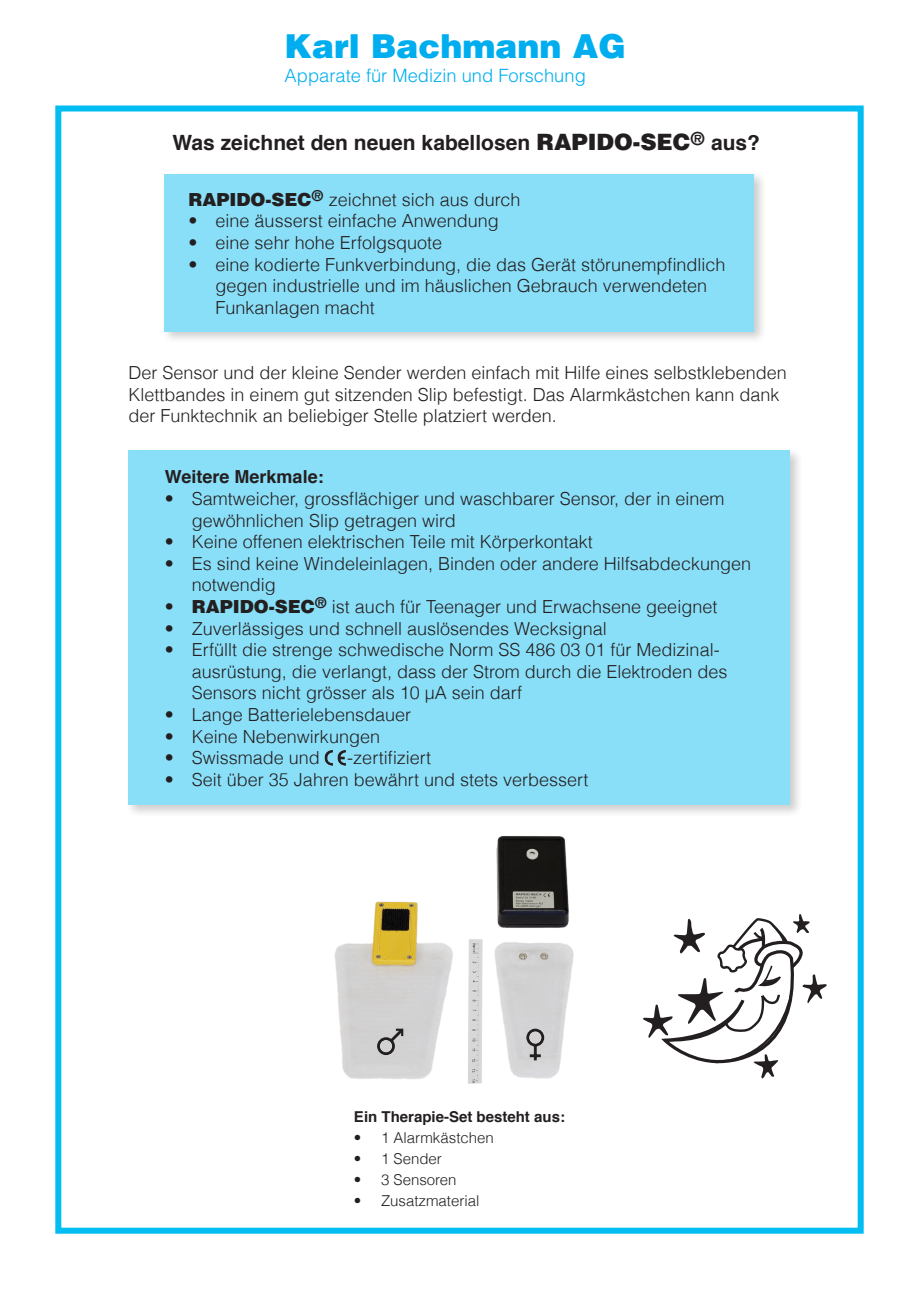
<style>
.page{position:relative;width:919px;height:1289px;background:#fff}
.page>*{position:absolute;margin:0;border:0;box-sizing:border-box;transform-origin:0 0}
.t1{font:900 33px "Helvetica LT";color:#00aeef}
.t2{font:700 21px "Helvetica";color:#231f20}
.t3{font:300 18.3px "Helvetica LT";color:#00aeef}
.t4{font:300 18px/21.6px "Helvetica";color:#231f20}
.t5{font:700 18px "Helvetica";color:#231f20}
.t6{font:300 15px "Helvetica";color:#231f20}
.t7{font:700 15px "Helvetica";color:#231f20}
.s1{font-family:"Helvetica LT Std";font-weight:900;font-size:22.5px}
.s2{font-family:"Helvetica LT Std";font-weight:900}
</style>
<div class="page">
<div style="left:55px;top:105px;width:808px;height:1128px;border:6px solid #01bdf2"></div>
<div style="left:161px;top:171px;width:605px;height:173px;background:#231f20;opacity:.45"></div>
<div style="left:165px;top:174px;width:589px;height:158px;background:#8adff8"></div>
<div style="left:125px;top:447px;width:678px;height:371px;background:#231f20;opacity:.45"></div>
<div style="left:128px;top:450px;width:662px;height:355px;background:#8adff8"></div>
<img style="left:325px;top:750px;width:21px;height:16px">
<svg style="left:643px;top:914px;width:183px;height:164px"></svg>
<img style="left:334px;top:836px;width:240px;height:248px">
<svg style="left:378px;top:1038px;width:15px;height:15px"></svg>
<div style="left:377px;top:1037px;width:18px;height:18px;border:3px solid #231f20;border-radius:50%"></div>
<svg style="left:386px;top:1027px;width:19px;height:18px"></svg>
<svg style="left:528px;top:1030px;width:14px;height:15px"></svg>
<div style="left:526px;top:1028px;width:18px;height:18px;border:3px solid #231f20;border-radius:50%"></div>
<svg style="left:529px;top:1045px;width:12px;height:15px"></svg>
<p class="t1" style="left:284px;top:25px;width:343px">Karl Bachmann AG</p>
<p class="t3" style="left:284px;top:64px;width:303px">Apparate für Medizin und Forschung</p>
<p class="t2" style="left:172px;top:126px;width:589px">Was zeichnet den neuen kabellosen <span class="s1">RAPIDO-SEC</span><sup>®</sup> aus?</p>
<p class="t4" style="left:188px;top:188px;width:333px"><span class="s2">RAPIDO-SEC</span><sup>®</sup> zeichnet sich aus durch</p>
<p class="t4" style="left:188px;top:210px;width:312px">• eine äusserst einfache Anwendung</p>
<p class="t4" style="left:188px;top:232px;width:255px">• eine sehr hohe Erfolgsquote</p>
<p class="t4" style="left:215px;top:253px;width:511px;text-indent:-27px">• eine kodierte Funkverbindung, die das Gerät störunempfindlich gegen industrielle und im häuslichen Gebrauch verwendeten<br>Funkanlagen macht</p>
<p class="t4" style="left:128px;top:362px;width:659px">Der Sensor und der kleine Sender werden einfach mit Hilfe eines selbstklebenden<br>Klettbandes in einem gut sitzenden Slip befestigt. Das Alarmkästchen kann dank</p>
<p class="t4" style="left:128px;top:405px;width:430px">der Funktechnik an beliebiger Stelle platziert werden.</p>
<p class="t5" style="left:165px;top:462px;width:160px">Weitere Merkmale:</p>
<p class="t4" style="left:192px;top:487px;width:534px;text-indent:-27px">• Samtweicher, grossflächiger und waschbarer Sensor, der in einem gewöhnlichen Slip getragen wird</p>
<p class="t4" style="left:165px;top:531px;width:429px">• Keine offenen elektrischen Teile mit Körperkontakt</p>
<p class="t4" style="left:192px;top:552px;width:560px;text-indent:-27px">• Es sind keine Windeleinlagen, Binden oder andere Hilfsabdeckungen notwendig</p>
<p class="t4" style="left:165px;top:595px;width:554px">• <span class="s2">RAPIDO-SEC</span><sup>®</sup> ist auch für Teenager und Erwachsene geeignet</p>
<p class="t4" style="left:165px;top:617px;width:443px">• Zuverlässiges und schnell auslösendes Wecksignal</p>
<p class="t4" style="left:192px;top:639px;width:537px;text-indent:-27px">• Erfüllt die strenge schwedische Norm SS 486 03 01 für Medizinal&shy;ausrüstung, die verlangt, dass der Strom durch die Elektroden des<br>Sensors nicht grösser als 10 μA sein darf</p>
<p class="t4" style="left:165px;top:703px;width:248px">• Lange Batterielebensdauer</p>
<p class="t4" style="left:165px;top:725px;width:217px">• Keine Nebenwirkungen</p>
<p class="t4" style="left:165px;top:747px;width:157px">• Swissmade und</p>
<p class="t4" style="left:347px;top:747px;width:85px">-zertifiziert</p>
<p class="t4" style="left:165px;top:768px;width:425px">• Seit über 35 Jahren bewährt und stets verbessert</p>
<p class="t7" style="left:354px;top:1104px;width:212px">Ein Therapie-Set besteht aus:</p>
<p class="t6" style="left:354px;top:1128px;width:141px">• 1 Alarmkästchen</p>
<p class="t6" style="left:354px;top:1149px;width:89px">• 1 Sender</p>
<p class="t6" style="left:354px;top:1170px;width:104px">• 3 Sensoren</p>
<p class="t6" style="left:354px;top:1191px;width:127px">• Zusatzmaterial</p>
</div>
